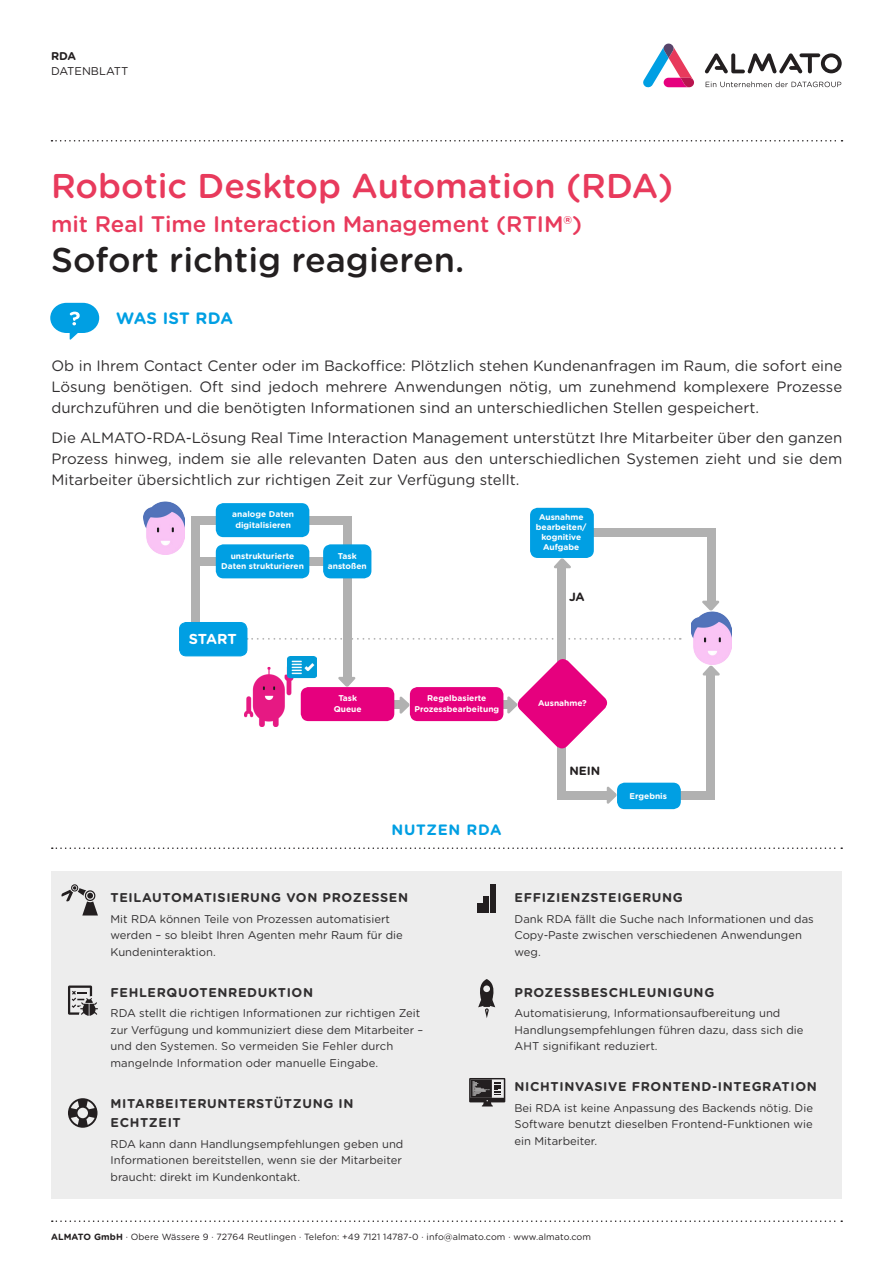
<style>
.page{position:relative;width:893px;height:1263px;background:#fff}
.page>*{position:absolute;margin:0;border:0;box-sizing:border-box;transform-origin:0 0}
.t1{font:500 34.35px "Gotham Rounded";color:#e83a5c}
.t2{font:500 34.35px "Gotham Rounded";color:#231f20}
.t3{font:500 22.5px "Gotham Rounded";color:#e83a5c}
.t4{font:700 16.5px "Gotham Rounded";letter-spacing:.01em;color:#009fe3}
.t5{font:15px/21px "Gotham Rounded";color:#312f30;text-align:justify}
.t6{font:700 15px "Gotham Rounded";letter-spacing:.05em;color:#009fe3}
.t7{font:700 14.4px "Gotham Rounded";letter-spacing:-.01em;color:#fff}
.t8{font:700 12.75px/19.5px "Gotham Rounded";letter-spacing:.05em;color:#312f30}
.t9{font:700 12px "Gotham Rounded";color:#231f20}
.t10{font:11.25px/16.5px "Gotham Rounded";color:#312f30}
.t11{font:11.25px "Gotham Rounded";color:#231f20}
.t12{font:700 11.25px "Gotham Rounded";color:#231f20}
.t13{font:9px "Gotham Rounded";letter-spacing:.01em;color:#231f20}
.t14{font:700 8.4px/10.1px "Gotham Rounded";color:#fff;text-align:center}
.s1{font-weight:700}
</style>
<div class="page">
<div style="left:51px;top:871px;width:791px;height:328px;background:#ededed"></div>
<svg style="left:51px;top:140px;width:791px;height:2px"></svg>
<svg style="left:50px;top:303px;width:49px;height:37px"></svg>
<svg style="left:52px;top:1220px;width:790px;height:2px"></svg>
<svg style="left:68px;top:985px;width:30px;height:31px"></svg>
<svg style="left:478px;top:979px;width:18px;height:39px"></svg>
<svg style="left:477px;top:884px;width:18px;height:29px"></svg>
<svg style="left:68px;top:1098px;width:30px;height:30px"></svg>
<svg style="left:469px;top:1078px;width:36px;height:28px"></svg>
<svg style="left:61px;top:884px;width:37px;height:31px"></svg>
<svg style="left:52px;top:847px;width:790px;height:2px"></svg>
<img style="left:691px;top:612px;width:41px;height:53px">
<svg style="left:400px;top:696px;width:10px;height:18px"></svg>
<svg style="left:394px;top:700px;width:7px;height:9px"></svg>
<svg style="left:503px;top:700px;width:4px;height:9px"></svg>
<div style="left:706px;top:673px;width:9px;height:126px;background:#b1b1b1"></div>
<div style="left:707px;top:528px;width:8px;height:73px;background:#b1b1b1"></div>
<div style="left:554px;top:528px;width:157px;height:9px;background:#b1b1b1"></div>
<div style="left:558px;top:567px;width:8px;height:232px;background:#b1b1b1"></div>
<div style="left:343px;top:519px;width:8px;height:159px;background:#b1b1b1"></div>
<div style="left:191px;top:516px;width:160px;height:8px;background:#b1b1b1"></div>
<div style="left:194px;top:557px;width:160px;height:9px;background:#b1b1b1"></div>
<div style="left:191px;top:518px;width:9px;height:105px;background:#b1b1b1"></div>
<svg style="left:247px;top:638px;width:434px;height:2px"></svg>
<div style="left:302px;top:688px;width:91px;height:32px;background:#e6007e;border-radius:7px"></div>
<div style="left:301px;top:687px;width:93px;height:34px;border:2px solid #e6007e;border-radius:7px"></div>
<div style="left:180px;top:622px;width:67px;height:34px;background:#009fe3;border-radius:7px"></div>
<div style="left:179px;top:622px;width:68px;height:34px;border:1px solid #009fe3;border-radius:7px"></div>
<div style="left:411px;top:688px;width:91px;height:32px;background:#e6007e;border-radius:7px"></div>
<div style="left:410px;top:687px;width:93px;height:34px;border:2px solid #e6007e;border-radius:7px"></div>
<div style="left:217px;top:504px;width:91px;height:32px;background:#009fe3;border-radius:7px"></div>
<div style="left:216px;top:503px;width:93px;height:34px;border:2px solid #009fe3;border-radius:7px"></div>
<div style="left:217px;top:545px;width:91px;height:32px;background:#009fe3;border-radius:7px"></div>
<div style="left:216px;top:544px;width:93px;height:34px;border:2px solid #009fe3;border-radius:7px"></div>
<img style="left:144px;top:501px;width:40px;height:53px">
<img style="left:244px;top:656px;width:73px;height:70px">
<svg style="left:507px;top:657px;width:101px;height:93px"></svg>
<div style="left:531px;top:509px;width:62px;height:48px;background:#009fe3;border-radius:7px"></div>
<div style="left:530px;top:508px;width:64px;height:50px;border:2px solid #009fe3;border-radius:7px"></div>
<div style="left:324px;top:545px;width:47px;height:32px;background:#009fe3;border-radius:7px"></div>
<div style="left:323px;top:544px;width:48px;height:34px;border:2px solid #009fe3;border-radius:7px"></div>
<svg style="left:338px;top:677px;width:18px;height:10px"></svg>
<svg style="left:702px;top:601px;width:17px;height:10px"></svg>
<svg style="left:554px;top:558px;width:17px;height:10px"></svg>
<svg style="left:702px;top:665px;width:18px;height:10px"></svg>
<div style="left:674px;top:791px;width:37px;height:8px;background:#b1b1b1"></div>
<div style="left:559px;top:791px;width:49px;height:8px;background:#b1b1b1"></div>
<div style="left:618px;top:783px;width:62px;height:25px;background:#009fe3;border-radius:7px"></div>
<div style="left:617px;top:783px;width:64px;height:26px;border:2px solid #009fe3;border-radius:7px"></div>
<svg style="left:607px;top:786px;width:10px;height:18px"></svg>
<svg style="left:643px;top:44px;width:51px;height:44px"></svg>
<svg style="left:705px;top:53px;width:137px;height:20px"></svg>
<svg style="left:706px;top:81px;width:135px;height:6px"></svg>
<p class="t12" style="left:51px;top:48px;width:27px">RDA</p>
<p class="t11" style="left:51px;top:63px;width:79px">DATENBLATT</p>
<h1 class="t1" style="left:51px;top:161px;width:624px">Robotic Desktop Automation (RDA)</h1>
<h2 class="t3" style="left:51px;top:208px;width:533px">mit Real Time Interaction Management (RTIM®)</h2>
<h1 class="t2" style="left:51px;top:235px;width:415px">Sofort richtig reagieren.</h1>
<h3 class="t4" style="left:116px;top:307px;width:118px">WAS IST RDA</h3>
<p class="t5" style="left:51px;top:354px;width:792px">Ob in Ihrem Contact Center oder im Backoffice: Plötzlich stehen Kundenanfragen im Raum, die sofort eine Lösung benötigen. Oft sind jedoch mehrere Anwendungen nötig, um zunehmend komplexere Prozesse durchzuführen und die benötigten Informationen sind an unterschiedlichen Stellen gespeichert.</p>
<p class="t5" style="left:51px;top:426px;width:792px">Die ALMATO-RDA-Lösung Real Time Interaction Management unterstützt Ihre Mitarbeiter über den ganzen Prozess hinweg, indem sie alle relevanten Daten aus den unterschiedlichen Systemen zieht und sie dem Mitarbeiter übersichtlich zur richtigen Zeit zur Verfügung stellt.</p>
<p class="t14" style="left:232px;top:509px;width:63px">analoge Daten digitalisieren</p>
<p class="t14" style="left:221px;top:550px;width:84px">unstrukturierte<br>Daten strukturieren</p>
<p class="t14" style="left:328px;top:550px;width:40px">Task anstoßen</p>
<p class="t7" style="left:189px;top:628px;width:50px">START</p>
<p class="t14" style="left:334px;top:693px;width:29px">Task<br>Queue</p>
<p class="t14" style="left:414px;top:693px;width:86px">Regelbasierte<br>Prozessbearbeitung</p>
<h3 class="t6" style="left:391px;top:818px;width:112px">NUTZEN RDA</h3>
<p class="t14" style="left:536px;top:512px;width:52px">Ausnahme bearbeiten/ kognitive<br>Aufgabe</p>
<p class="t9" style="left:569px;top:587px;width:17px">JA</p>
<p class="t14" style="left:538px;top:698px;width:50px">Ausnahme?</p>
<p class="t9" style="left:569px;top:761px;width:33px">NEIN</p>
<p class="t14" style="left:629px;top:790px;width:39px">Ergebnis</p>
<p class="t8" style="left:111px;top:887px;width:299px">TEILAUTOMATISIERUNG VON PROZESSEN</p>
<p class="t10" style="left:111px;top:910px;width:294px">Mit RDA können Teile von Prozessen automatisiert werden – so bleibt Ihren Agenten mehr Raum für die<br>Kundeninteraktion.</p>
<p class="t8" style="left:111px;top:982px;width:204px">FEHLERQUOTENREDUKTION</p>
<p class="t10" style="left:111px;top:1005px;width:314px">RDA stellt die richtigen Informationen zur richtigen Zeit zur Verfügung und kommuniziert diese dem Mitarbeiter – und den Systemen. So vermeiden Sie Fehler durch mangelnde Information oder manuelle Eingabe.</p>
<p class="t8" style="left:111px;top:1093px;width:244px">MITARBEITERUNTERSTÜTZUNG IN<br>ECHTZEIT</p>
<p class="t10" style="left:111px;top:1135px;width:294px;text-align:justify">RDA kann dann Handlungsempfehlungen geben und Informationen bereitstellen, wenn sie der Mitarbeiter braucht: direkt im Kundenkontakt.</p>
<p class="t8" style="left:514px;top:887px;width:170px">EFFIZIENZSTEIGERUNG</p>
<p class="t10" style="left:514px;top:910px;width:301px">Dank RDA fällt die Suche nach Informationen und das<br>Copy-Paste zwischen verschiedenen Anwendungen weg.</p>
<p class="t8" style="left:514px;top:982px;width:201px">PROZESSBESCHLEUNIGUNG</p>
<p class="t10" style="left:514px;top:1005px;width:291px">Automatisierung, Informationsaufbereitung und<br>Handlungsempfehlungen führen dazu, dass sich die<br>AHT signifikant reduziert.</p>
<p class="t8" style="left:514px;top:1076px;width:304px">NICHTINVASIVE FRONTEND-INTEGRATION</p>
<p class="t10" style="left:514px;top:1099px;width:300px;text-align:justify">Bei RDA ist keine Anpassung des Backends nötig. Die Software benutzt dieselben Frontend-Funktionen wie ein Mitarbeiter.</p>
<p class="t13" style="left:51px;top:1231px;width:541px"><span class="s1">ALMATO GmbH</span> · Obere Wässere 9 · 72764 Reutlingen · Telefon: +49 7121 14787-0 · info@almato.com · www.almato.com</p>
</div>
